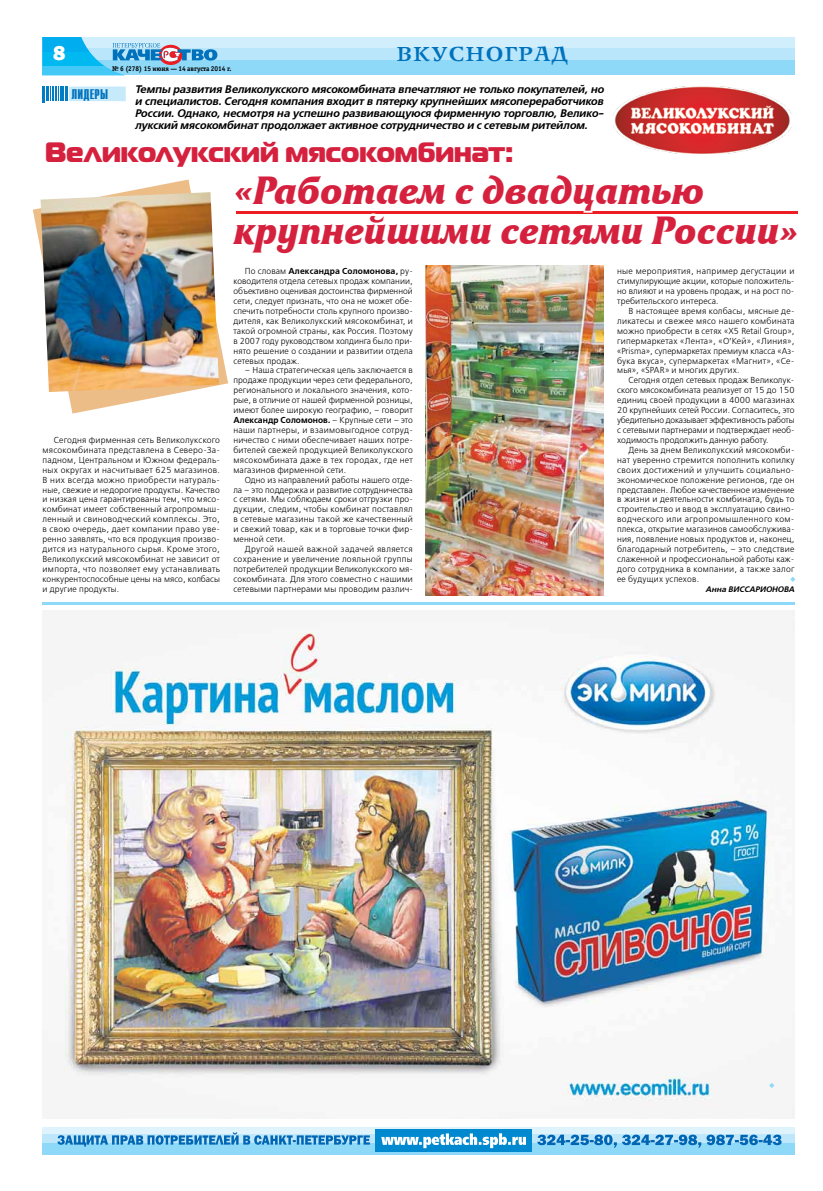
<style>
.page{position:relative;width:823px;height:1191px;background:#fff}
.page>*{position:absolute;margin:0;border:0;box-sizing:border-box;transform-origin:0 0}
.t1{font:italic 700 39.1px/40px "Friz Quadrata C";color:#d5213e;scale:.95 1}
.t2{font:28px "Magistral Black C";color:#d5213e}
.t3{font:800 21px "Franklin Gothic";color:#fff}
.t4{font:700 20px "New Journal";color:#0072bc;scale:1.05 1}
.t5{font:700 14px "Compact C";letter-spacing:.01em;color:#0072bc}
.t6{font:italic 700 11px/12px "Free Set C";letter-spacing:-.01em;color:#000;text-align:justify}
.t7{font:8.7px/9.9px "Free Set C";letter-spacing:.02em;color:#000;text-align:justify}
.t8{font:8.7px/9.9px "Free Set C";letter-spacing:.02em;color:#000;text-align:justify;scale:.96 1}
.t9{font:italic 700 8px "Free Set C";letter-spacing:.055em;color:#000}
.t10{font:italic 700 8px "Free Set C";letter-spacing:.1em;color:#000}
.t11{font:700 7px "Officina Serif C";letter-spacing:-.005em;color:#000;scale:.95 1}
.s1{font-weight:700}
.s2{font-family:"Gotham Pro"}
</style>
<div class="page">
<div style="left:43px;top:37px;width:751px;height:13px;background:#d1eefc"></div>
<div style="left:43px;top:48px;width:751px;height:12px;background:#b9e6fa"></div>
<div style="left:43px;top:60px;width:751px;height:15px;background:#8ed8f8"></div>
<svg style="left:43px;top:37px;width:174px;height:38px"></svg>
<hr style="left:43px;top:602px;width:751px;height:2px;background:#8ed8f8">
<div style="left:43px;top:1126px;width:751px;height:10px;background:#dff3fd"></div>
<div style="left:43px;top:1134px;width:751px;height:9px;background:#bee7fb"></div>
<div style="left:43px;top:1143px;width:751px;height:11px;background:#8ed8f8"></div>
<div style="left:375px;top:1129px;width:156px;height:23px;background:#0089cf"></div>
<svg style="left:381px;top:1133px;width:144px;height:15px"></svg>
<svg style="left:57px;top:1132px;width:312px;height:14px"></svg>
<svg style="left:537px;top:1134px;width:244px;height:13px"></svg>
<img style="left:64px;top:610px;width:730px;height:508px">
<svg style="left:768px;top:1082px;width:5px;height:6px"></svg>
<div style="left:69px;top:86px;width:57px;height:15px;background:#c7eafb"></div>
<svg style="left:43px;top:86px;width:25px;height:17px"></svg>
<img style="left:612px;top:86px;width:169px;height:54px">
<svg style="left:33px;top:208px;width:195px;height:205px"></svg>
<img style="left:40px;top:199px;width:179px;height:193px">
<svg style="left:790px;top:577px;width:5px;height:5px"></svg>
<img style="left:425px;top:270px;width:177px;height:325px">
<svg style="left:43px;top:140px;width:738px;height:130px"></svg>
<img style="left:781px;top:103px;width:17px;height:111px">
<h3 class="t3" style="left:53px;top:39px;width:14px">8</h3>
<h3 class="t4" style="left:396px;top:42px;width:18px">ВКУСНО</h3>
<h3 class="t4" style="left:504px;top:42px;width:30px">ГРАД</h3>
<h3 class="t5" style="left:72px;top:87px;width:38px">Лидеры</h3>
<p class="t11" style="left:112px;top:65px;width:127px">№ 6 (278) 15 июня — 14 августа 2014 г.</p>
<p class="t6" style="left:135px;top:84px;width:470px">Темпы развития Великолукского мясокомбината впечатляют не только покупателей, но и специалистов. Сегодня компания входит в пятерку крупнейших мясопереработчиков России. Однако, несмотря на успешно развивающуюся фирменную торговлю, Велико&shy;лукский мясокомбинат продолжает активное сотрудничество и с сетевым ритейлом.</p>
<h2 class="t2" style="left:45px;top:134px;width:470px">Великолукский мясокомбинат:</h2>
<p class="t7" style="left:43px;top:435px;width:179px;text-indent:11px">Сегодня фирменная сеть Великолукского мясокомбината представлена в Северо-За&shy;падном, Центральном и Южном федераль&shy;ных округах и насчитывает 625 магазинов.<br>В них всегда можно приобрести натураль&shy;ные, свежие и недорогие продукты. Качество и низкая цена гарантированы тем, что мясо&shy;комбинат имеет собственный агропромыш&shy;ленный и свиноводческий комплексы. Это, в свою очередь, дает компании право уве&shy;ренно заявлять, что вся продукция произво&shy;дится из натурального сырья. Кроме этого, Великолукский мясокомбинат не зависит от импорта, что позволяет ему устанавливать конкурентоспособные цены на мясо, колбасы и другие продукты.</p>
<h1 class="t1" style="left:234px;top:169px;width:595px">«Работаем с двадцатью крупнейшими сетями России»</h1>
<p class="t7" style="left:233px;top:266px;width:181px;text-indent:11px">По словам <span class="s1">Александра Соломонова,</span> ру&shy;ководителя отдела сетевых продаж компании, объективно оценивая достоинства фирменной сети, следует признать, что она не может обе&shy;спечить потребности столь крупного произво&shy;дителя, как Великолукский мясокомбинат, и такой огромной страны, как Россия. Поэтому в 2007 году руководством холдинга было при&shy;нято решение о создании и развитии отдела сетевых продаж.</p>
<p class="t7" style="left:233px;top:366px;width:181px;text-indent:11px">– Наша стратегическая цель заключается в продаже продукции через сети федерального, регионального и локального значения, кото&shy;рые, в отличие от нашей фирменной розницы, имеют более широкую географию, – говорит <span class="s1">Александр Соломонов.</span> – Крупные сети – это наши партнеры, и взаимовыгодное сотруд&shy;ничество с ними обеспечивает наших потре&shy;бителей свежей продукцией Великолукского мясокомбината даже в тех городах, где нет магазинов фирменной сети.</p>
<p class="t8" style="left:233px;top:475px;width:188px;text-indent:11px">Одно из направлений работы нашего отде&shy;ла – это поддержка и развитие сотрудничества с сетями. Мы соблюдаем сроки отгрузки про&shy;дукции, следим, чтобы комбинат поставлял в сетевые магазины такой же качественный и свежий товар, как и в торговые точки фир&shy;менной сети.</p>
<p class="t7" style="left:233px;top:544px;width:181px;text-indent:11px">Другой нашей важной задачей является сохранение и увеличение лояльной группы потребителей продукции Великолукского мя&shy;сокомбината. Для этого совместно с нашими сетевыми партнерами мы проводим различ-</p>
<p class="t7" style="left:616px;top:266px;width:179px">ные мероприятия, например дегустации и стимулирующие акции, которые положитель&shy;но влияют и на уровень продаж, и на рост по&shy;требительского интереса.</p>
<p class="t7" style="left:616px;top:306px;width:179px;text-indent:11px">В настоящее время колбасы, мясные де&shy;ликатесы и свежее мясо нашего комбината можно приобрести в сетях «X5 Retail Group», гипермаркетах «Лента», «О<span class="s2">'</span>Кей», «Линия», «Prisma», супермаркетах премиум класса «Аз&shy;бука вкуса», супермаркетах «Магнит», «Се&shy;мья», «SPAR» и многих других.</p>
<p class="t7" style="left:616px;top:375px;width:179px;text-indent:11px">Сегодня отдел сетевых продаж Великолук&shy;ского мясокомбината реализует от 15 до 150 единиц своей продукции в 4000 магазинах 20 крупнейших сетей России. Согласитесь, это убедительно доказывает эффективность работы с сетевыми партнерами и подтверждает необ&shy;ходимость продолжить данную работу.</p>
<p class="t7" style="left:616px;top:445px;width:179px;text-indent:11px">День за днем Великолукский мясокомби&shy;нат уверенно стремится пополнить копилку своих достижений и улучшить социально&shy;экономическое положение регионов, где он представлен. Любое качественное изменение в жизни и деятельности комбината, будь то строительство и ввод в эксплуатацию свино&shy;водческого или агропромышленного ком&shy;плекса, открытие магазинов самообслужива&shy;ния, появление новых продуктов и, наконец, благодарный потребитель, – это следствие слаженной и профессиональной работы каж&shy;дого сотрудника в компании, а также залог ее будущих успехов.</p>
<p class="t9" style="left:705px;top:584px;width:29px">Анна Висс</p>
<p class="t10" style="left:748px;top:584px;width:47px">арионова</p>
</div>
